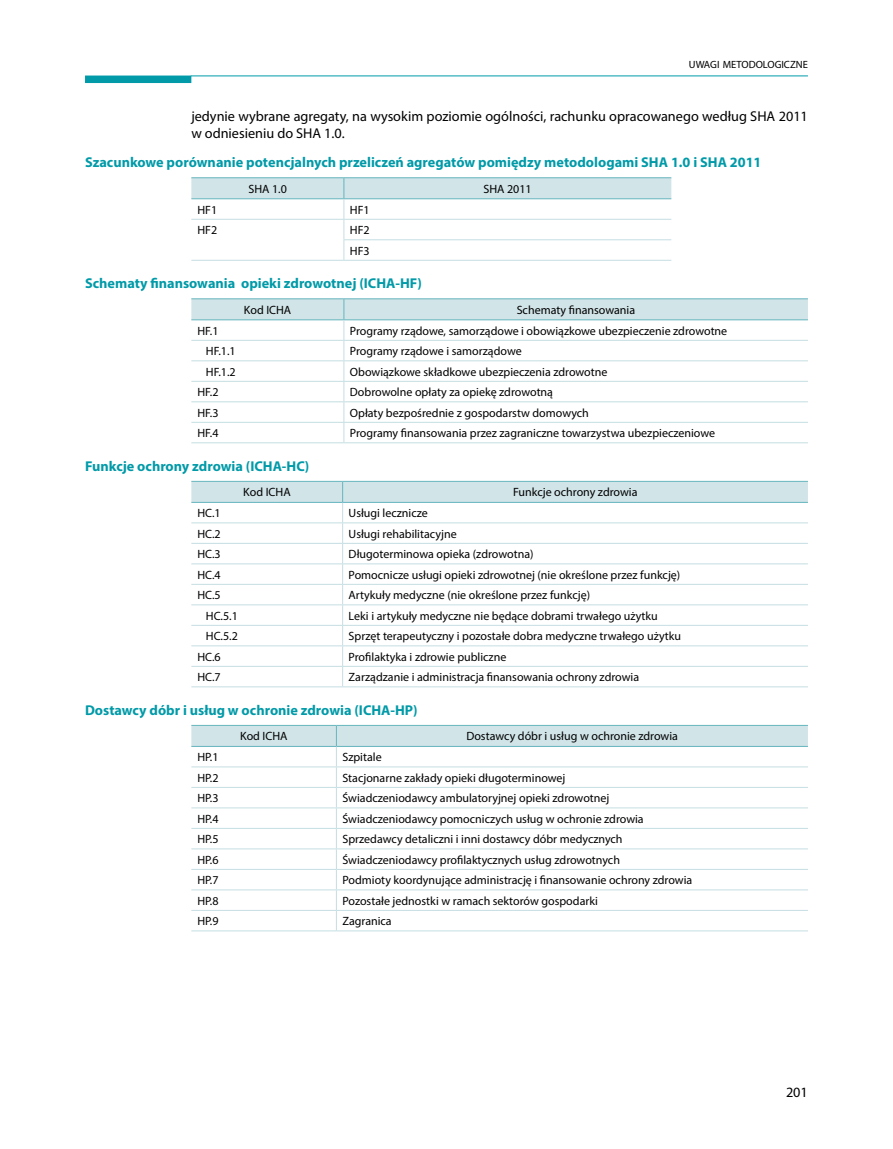
<style>
.page{position:relative;width:893px;height:1149px;background:#fff}
.page>*{position:absolute;margin:0;border:0;box-sizing:border-box;transform-origin:0 0}
.tytul_tabeli_polski{font:700 14.25px "Myriad Pro";color:#009aa8}
._01_tekst_podstawowy{font:14.25px/16.5px "Myriad Pro";color:#000}
.nozki_boczek{font:12px "Myriad Pro";color:#000}
.tekst_pol_glowka{font:12px "Myriad Pro";color:#000}
.t1{font:10.5px "Myriad Pro";color:#000}
</style>
<div class="page">
<hr style="left:191px;top:75px;width:617px;height:1px;background:#009aa8">
<div style="left:85px;top:75px;width:106px;height:8px;background:#009aa8;border:2px solid #009aa8"></div>
<hr style="left:191px;top:177px;width:153px;height:1px;background:#65b5be">
<hr style="left:344px;top:177px;width:327px;height:1px;background:#65b5be">
<svg style="left:191px;top:178px;width:480px;height:82px"></svg>
<hr style="left:191px;top:260px;width:153px;height:1px;background:#c5dee2">
<hr style="left:344px;top:260px;width:327px;height:1px;background:#c5dee2">
<hr style="left:191px;top:298px;width:153px;height:1px;background:#65b5be">
<hr style="left:344px;top:298px;width:464px;height:1px;background:#65b5be">
<svg style="left:191px;top:299px;width:617px;height:143px"></svg>
<hr style="left:191px;top:442px;width:153px;height:1px;background:#c5dee2">
<hr style="left:344px;top:442px;width:464px;height:1px;background:#c5dee2">
<hr style="left:191px;top:686px;width:152px;height:1px;background:#c5dee2">
<hr style="left:343px;top:686px;width:465px;height:1px;background:#c5dee2">
<svg style="left:191px;top:481px;width:617px;height:205px"></svg>
<hr style="left:191px;top:502px;width:152px;height:1px;background:#65b5be">
<hr style="left:343px;top:502px;width:465px;height:1px;background:#65b5be">
<hr style="left:191px;top:724px;width:145px;height:1px;background:#65b5be">
<hr style="left:336px;top:724px;width:472px;height:1px;background:#65b5be">
<svg style="left:191px;top:725px;width:617px;height:205px"></svg>
<hr style="left:191px;top:930px;width:145px;height:1px;background:#c5dee2">
<hr style="left:336px;top:930px;width:472px;height:1px;background:#c5dee2">
<p class="t1" style="left:689px;top:58px;width:121px">UWAGI METODOLOGICZNE</p>
<p class="_01_tekst_podstawowy" style="left:191px;top:108px;width:618px">jedynie wybrane agregaty, na wysokim poziomie ogólności, rachunku opracowanego według SHA 2011 w odniesieniu do SHA 1.0.</p>
<p class="tytul_tabeli_polski" style="left:85px;top:153px;width:678px">Szacunkowe porównanie potencjalnych przeliczeń agregatów pomiędzy metodologami SHA 1.0 i SHA 2011</p>
<p class="tekst_pol_glowka" style="left:248px;top:181px;width:40px">SHA 1.0</p>
<p class="tekst_pol_glowka" style="left:483px;top:181px;width:50px">SHA 2011</p>
<p class="nozki_boczek" style="left:197px;top:202px;width:21px">HF1</p>
<p class="nozki_boczek" style="left:350px;top:202px;width:21px">HF1</p>
<p class="nozki_boczek" style="left:197px;top:222px;width:21px">HF2</p>
<p class="nozki_boczek" style="left:350px;top:222px;width:21px">HF2</p>
<p class="nozki_boczek" style="left:350px;top:243px;width:21px">HF3</p>
<p class="tytul_tabeli_polski" style="left:85px;top:274px;width:338px">Schematy finansowania opieki zdrowotnej (ICHA-HF)</p>
<p class="tekst_pol_glowka" style="left:244px;top:302px;width:49px">Kod ICHA</p>
<p class="tekst_pol_glowka" style="left:517px;top:302px;width:120px">Schematy finansowania</p>
<p class="nozki_boczek" style="left:197px;top:323px;width:23px">HF.1</p>
<p class="nozki_boczek" style="left:350px;top:323px;width:379px">Programy rządowe, samorządowe i obowiązkowe ubezpieczenie zdrowotne</p>
<p class="nozki_boczek" style="left:206px;top:343px;width:31px">HF.1.1</p>
<p class="nozki_boczek" style="left:350px;top:343px;width:173px">Programy rządowe i samorządowe</p>
<p class="nozki_boczek" style="left:206px;top:364px;width:31px">HF.1.2</p>
<p class="nozki_boczek" style="left:350px;top:364px;width:259px">Obowiązkowe składkowe ubezpieczenia zdrowotne</p>
<p class="nozki_boczek" style="left:197px;top:384px;width:23px">HF.2</p>
<p class="nozki_boczek" style="left:350px;top:384px;width:205px">Dobrowolne opłaty za opiekę zdrowotną</p>
<p class="nozki_boczek" style="left:197px;top:405px;width:23px">HF.3</p>
<p class="nozki_boczek" style="left:350px;top:405px;width:241px">Opłaty bezpośrednie z gospodarstw domowych</p>
<p class="nozki_boczek" style="left:197px;top:425px;width:23px">HF.4</p>
<p class="nozki_boczek" style="left:350px;top:425px;width:367px">Programy finansowania przez zagraniczne towarzystwa ubezpieczeniowe</p>
<p class="tytul_tabeli_polski" style="left:85px;top:456px;width:226px">Funkcje ochrony zdrowia (ICHA-HC)</p>
<p class="tekst_pol_glowka" style="left:243px;top:485px;width:49px">Kod ICHA</p>
<p class="tekst_pol_glowka" style="left:513px;top:485px;width:126px">Funkcje ochrony zdrowia</p>
<p class="nozki_boczek" style="left:197px;top:505px;width:25px">HC.1</p>
<p class="nozki_boczek" style="left:349px;top:505px;width:81px">Usługi lecznicze</p>
<p class="nozki_boczek" style="left:197px;top:526px;width:25px">HC.2</p>
<p class="nozki_boczek" style="left:349px;top:526px;width:110px">Usługi rehabilitacyjne</p>
<p class="nozki_boczek" style="left:197px;top:546px;width:25px">HC.3</p>
<p class="nozki_boczek" style="left:349px;top:546px;width:186px">Długoterminowa opieka (zdrowotna)</p>
<p class="nozki_boczek" style="left:197px;top:567px;width:25px">HC.4</p>
<p class="nozki_boczek" style="left:349px;top:567px;width:333px">Pomocnicze usługi opieki zdrowotnej (nie określone przez funkcję)</p>
<p class="nozki_boczek" style="left:197px;top:587px;width:25px">HC.5</p>
<p class="nozki_boczek" style="left:349px;top:587px;width:243px">Artykuły medyczne (nie określone przez funkcję)</p>
<p class="nozki_boczek" style="left:206px;top:608px;width:34px">HC.5.1</p>
<p class="nozki_boczek" style="left:349px;top:608px;width:311px">Leki i artykuły medyczne nie będące dobrami trwałego użytku</p>
<p class="nozki_boczek" style="left:206px;top:628px;width:34px">HC.5.2</p>
<p class="nozki_boczek" style="left:349px;top:628px;width:334px">Sprzęt terapeutyczny i pozostałe dobra medyczne trwałego użytku</p>
<p class="nozki_boczek" style="left:197px;top:649px;width:25px">HC.6</p>
<p class="nozki_boczek" style="left:349px;top:649px;width:159px">Profilaktyka i zdrowie publiczne</p>
<p class="nozki_boczek" style="left:197px;top:669px;width:25px">HC.7</p>
<p class="nozki_boczek" style="left:349px;top:669px;width:292px">Zarządzanie i administracja finansowania ochrony zdrowia</p>
<p class="tytul_tabeli_polski" style="left:85px;top:700px;width:334px">Dostawcy dóbr i usług w ochronie zdrowia (ICHA-HP)</p>
<p class="tekst_pol_glowka" style="left:240px;top:728px;width:49px">Kod ICHA</p>
<p class="tekst_pol_glowka" style="left:466px;top:728px;width:213px">Dostawcy dóbr i usług w ochronie zdrowia</p>
<p class="nozki_boczek" style="left:197px;top:749px;width:23px">HP.1</p>
<p class="nozki_boczek" style="left:342px;top:749px;width:41px">Szpitale</p>
<p class="nozki_boczek" style="left:197px;top:770px;width:23px">HP.2</p>
<p class="nozki_boczek" style="left:342px;top:770px;width:225px">Stacjonarne zakłady opieki długoterminowej</p>
<p class="nozki_boczek" style="left:197px;top:790px;width:23px">HP.3</p>
<p class="nozki_boczek" style="left:342px;top:790px;width:269px">Świadczeniodawcy ambulatoryjnej opieki zdrowotnej</p>
<p class="nozki_boczek" style="left:197px;top:811px;width:23px">HP.4</p>
<p class="nozki_boczek" style="left:342px;top:811px;width:303px">Świadczeniodawcy pomocniczych usług w ochronie zdrowia</p>
<p class="nozki_boczek" style="left:197px;top:831px;width:23px">HP.5</p>
<p class="nozki_boczek" style="left:342px;top:831px;width:282px">Sprzedawcy detaliczni i inni dostawcy dóbr medycznych</p>
<p class="nozki_boczek" style="left:197px;top:852px;width:23px">HP.6</p>
<p class="nozki_boczek" style="left:342px;top:852px;width:279px">Świadczeniodawcy profilaktycznych usług zdrowotnych</p>
<p class="nozki_boczek" style="left:197px;top:872px;width:23px">HP.7</p>
<p class="nozki_boczek" style="left:342px;top:872px;width:351px">Podmioty koordynujące administrację i finansowanie ochrony zdrowia</p>
<p class="nozki_boczek" style="left:197px;top:892px;width:23px">HP.8</p>
<p class="nozki_boczek" style="left:342px;top:892px;width:257px">Pozostałe jednostki w ramach sektorów gospodarki</p>
<p class="nozki_boczek" style="left:197px;top:913px;width:23px">HP.9</p>
<p class="nozki_boczek" style="left:342px;top:913px;width:51px">Zagranica</p>
<p class="_01_tekst_podstawowy" style="left:786px;top:1083px;width:23px">201</p>
</div>
